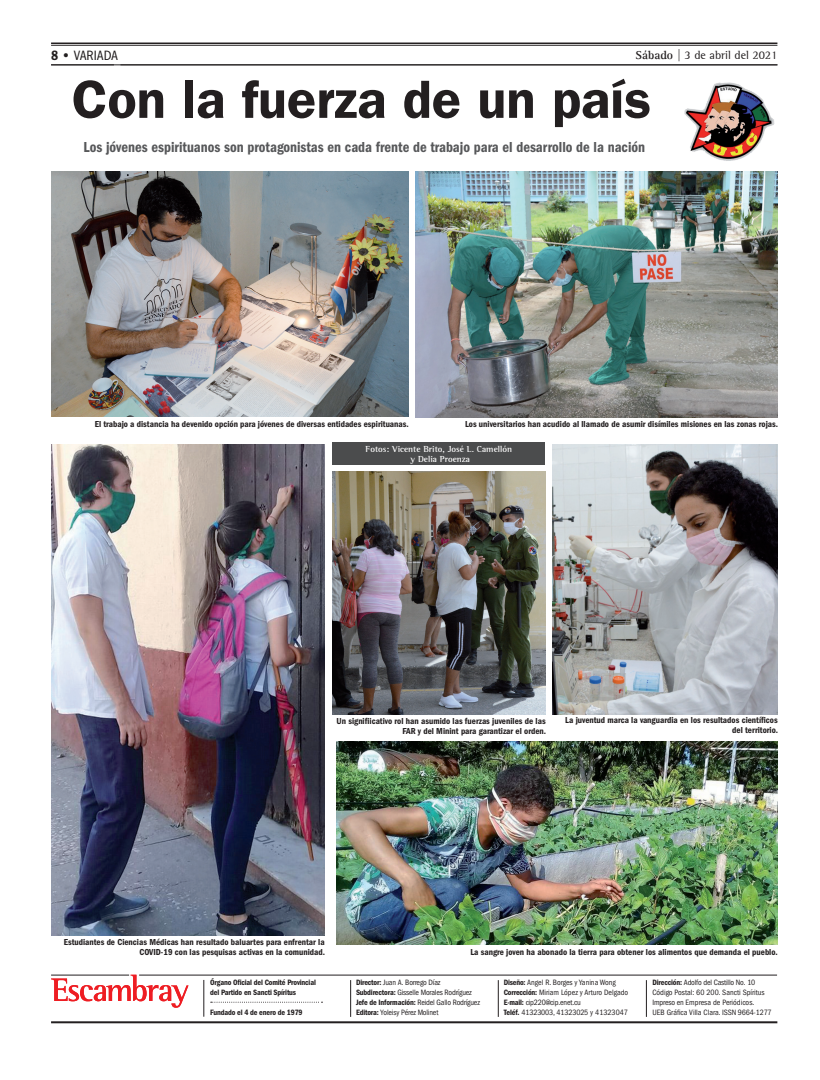
<style>
.page{position:relative;width:820px;height:1080px;background:#fff}
.page>*{position:absolute;margin:0;border:0;box-sizing:border-box;transform-origin:0 0}
.t1{font:600 54px "ITC Franklin Gothic Std";color:#231f20}
.t2{font:15px "ITC Franklin Gothic Std Dm Cd";color:#57585a}
.t3{font:condensed 14px "ITC Franklin Gothic Std";color:#231f20}
.t4{font:12px "AT Rotis Semi Serif";color:#231f20}
.t5{font:9px/10px "ITC Franklin Gothic Std Dm Cd";color:#231f20;text-align:right}
.t6{font:700 9px/10px "AT Rotis Semi Serif";color:#fff;text-align:center}
.t7{font:condensed 8px/10px "ITC Franklin Gothic Std";color:#231f20}
.t8{font:condensed 8px/10px "ITC Franklin Gothic Std";letter-spacing:-.02em;color:#231f20}
.t9{font:8px/10px "ITC Franklin Gothic Std Dm Cd";letter-spacing:-.02em;color:#231f20}
.s1{font-family:"ITC Franklin Gothic Std Dm Cd";font-stretch:normal}
.s2{font-weight:600;font-stretch:normal}
.s3{font-family:"AT Rotis Serif";font-weight:700}
</style>
<div class="page">
<svg style="left:211px;top:1002px;width:111px;height:1px"></svg>
<svg style="left:51px;top:975px;width:137px;height:33px"></svg>
<hr style="left:51px;top:975px;width:78px;height:1px;background:#231f20">
<hr style="left:139px;top:975px;width:637px;height:1px;background:#231f20">
<hr style="left:350px;top:980px;width:1px;height:37px;background:#231f20">
<hr style="left:497px;top:980px;width:1px;height:37px;background:#231f20">
<hr style="left:645px;top:980px;width:1px;height:37px;background:#231f20">
<hr style="left:51px;top:1021px;width:726px;height:2px;background:#231f20">
<hr style="left:203px;top:980px;width:1px;height:37px;background:#231f20">
<hr style="left:51px;top:45px;width:726px;height:1px;background:#231f20">
<hr style="left:51px;top:43px;width:726px;height:1px;background:#231f20">
<hr style="left:51px;top:65px;width:726px;height:1px;background:#231f20">
<img style="left:552px;top:444px;width:225px;height:270px">
<img style="left:684px;top:82px;width:91px;height:79px">
<img style="left:332px;top:471px;width:213px;height:243px">
<img style="left:415px;top:171px;width:362px;height:246px">
<img style="left:51px;top:444px;width:273px;height:491px">
<img style="left:51px;top:171px;width:357px;height:245px">
<img style="left:336px;top:741px;width:441px;height:204px">
<div style="left:332px;top:442px;width:213px;height:23px;background:#4b4c4d"></div>
<h3 class="t3" style="left:51px;top:47px;width:50px"><span class="s1">8</span> <span class="s2">•</span>variada</h3>
<h3 class="t4" style="left:635px;top:47px;width:143px"><span class="s3">Sábado</span> | 3 de abril del 2021</h3>
<h1 class="t1" style="left:72px;top:67px;width:580px">Con la fuerza de un país</h1>
<h2 class="t2" style="left:83px;top:138px;width:563px">Los jóvenes espirituanos son protagonistas en cada frente de trabajo para el desarrollo de la nación</h2>
<p class="t5" style="left:95px;top:420px;width:315px">El trabajo a distancia ha devenido opción para jóvenes de diversas entidades espirituanas.</p>
<p class="t5" style="left:465px;top:420px;width:314px">Los universitarios han acudido al llamado de asumir disímiles misiones en las zonas rojas.</p>
<p class="t6" style="left:365px;top:443px;width:148px">Fotos: Vicente Brito, José L. Camellón y Delia Proenza</p>
<p class="t5" style="left:336px;top:716px;width:211px">Un signifiicativo rol han asumido las fuerzas juveniles de las<br>FAR y del Minint para garantizar el orden.</p>
<p class="t5" style="left:565px;top:715px;width:214px">La juventud marca la vanguardia en los resultados científicos del territorio.</p>
<p class="t5" style="left:64px;top:938px;width:263px">Estudiantes de Ciencias Médicas han resultado baluartes para enfrentar la<br>COVID-19 con las pesquisas activas en la comunidad.</p>
<p class="t5" style="left:470px;top:947px;width:309px">La sangre joven ha abonado la tierra para obtener los alimentos que demanda el pueblo.</p>
<p class="t9" style="left:210px;top:978px;width:107px">Órgano Oficial del Comité Provincial del Partido en Sancti Spíritus</p>
<p class="t9" style="left:210px;top:1008px;width:94px">Fundado el 4 de enero de 1979</p>
<p class="t8" style="left:356px;top:977px;width:125px"><span class="s1">Director:</span> Juan A. Borrego Díaz <span class="s1">Subdirectora:</span> Gisselle Morales Rodríguez <span class="s1">Jefe de Información:</span> Reidel Gallo Rodríguez <span class="s1">Editora:</span> Yoleisy Pérez Molinet</p>
<p class="t7" style="left:503px;top:978px;width:126px"><span class="s1">Diseño:</span> Angel R. Borges y Yanina Wong <span class="s1">Corrección:</span> Miriam López y Arturo Delgado <span class="s1">E-mail:</span> cip220@cip.enet.cu<br><span class="s1">Teléf.</span> 41323003, 41323025 y 41323047</p>
<p class="t7" style="left:652px;top:978px;width:121px"><span class="s1">Dirección:</span> Adolfo del Castillo No. 10<br>Código Postal: 60 200. Sancti Spíritus Impreso en Empresa de Periódicos.<br>UEB Gráfica Villa Clara. ISSN 9664-1277</p>
</div>
